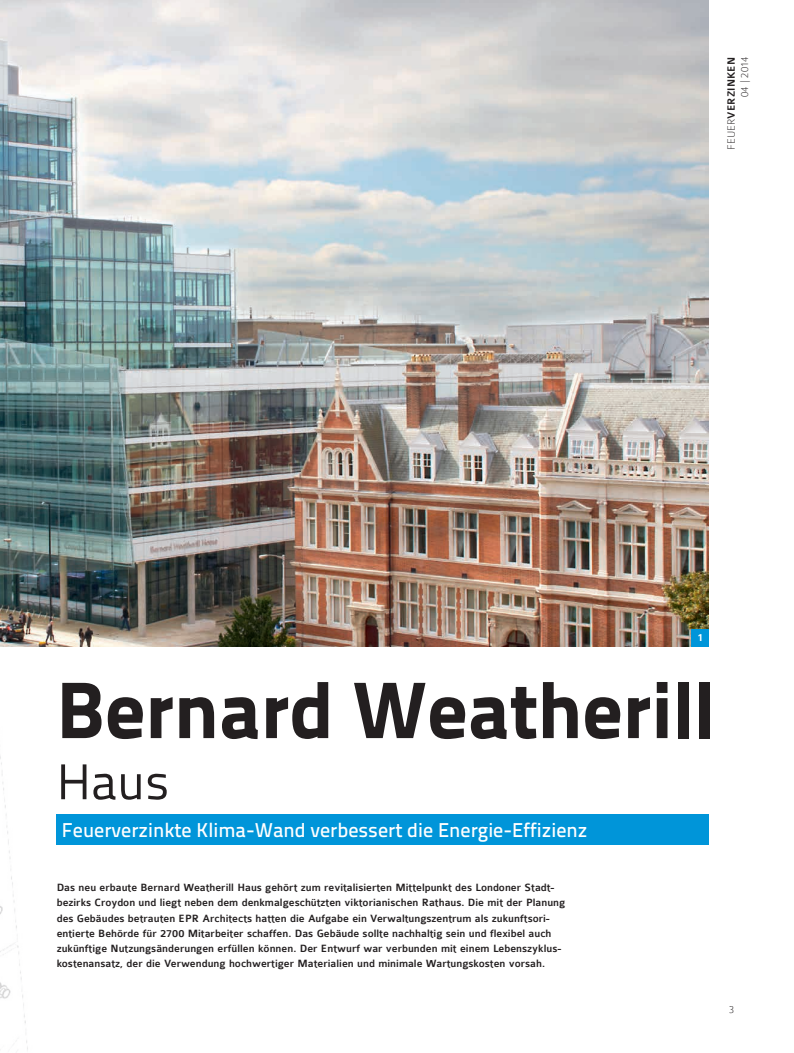
<style>
.page{position:relative;width:794px;height:1053px;background:#fff}
.page>*{position:absolute;margin:0;border:0;box-sizing:border-box;transform-origin:0 0}
.t1{font:800 80px "Titillium Text 22 L";color:#231f20}
.t2{font:50px "Titillium Text 22 L";color:#231f20}
.t3{font:500 20px "Titillium Text 22 L";color:#fff}
.t4{font:500 11.25px/15.2px "Colaborate";color:#231f20}
.t5{font:100 11.25px/13.5px "Colaborate";letter-spacing:.01em;color:#231f20;text-align:right}
.t6{font:500 11.25px "Colaborate";color:#fff}
.s1{font-weight:500}
</style>
<div class="page">
<div style="left:57px;top:814px;width:652px;height:31px;background:#0095d9"></div>
<img style="left:0;top:0;width:709px;height:646px">
<img style="left:0;top:646px;width:40px;height:404px">
<div style="left:691px;top:628px;width:18px;height:18px;background:#0095d9"></div>
<p class="t5" style="left:724px;top:150px;width:95px;rotate:-90deg">FEUER<span class="s1">VERZINKEN<br></span>04 | 2014</p>
<p class="t6" style="left:697px;top:631px;width:8px">1</p>
<h1 class="t1" style="left:57px;top:647px;width:660px">Bernard Weatherill</h1>
<h2 class="t2" style="left:57px;top:744px;width:114px">Haus</h2>
<h3 class="t3" style="left:62px;top:815px;width:527px">Feuerverzinkte Klima-Wand verbessert die Energie-Effizienz</h3>
<p class="t4" style="left:57px;top:879px;width:510px">Das neu erbaute Bernard Weatherill Haus gehört zum revitalisierten Mittelpunkt des Londoner Stadt&shy;bezirks Croydon und liegt neben dem denkmalgeschützten viktorianischen Rathaus. Die mit der Planung des Gebäudes betrauten EPR Architects hatten die Aufgabe ein Verwaltungszentrum als zukunftsori&shy;entierte Behörde für 2700 Mitarbeiter schaffen. Das Gebäude sollte nachhaltig sein und flexibel auch zukünftige Nutzungsänderungen erfüllen können. Der Entwurf war verbunden mit einem Lebenszyklus&shy;kostenansatz, der die Verwendung hochwertiger Materialien und minimale Wartungskosten vorsah.</p>
<p class="t5" style="left:729px;top:1002px;width:7px">3</p>
</div>
